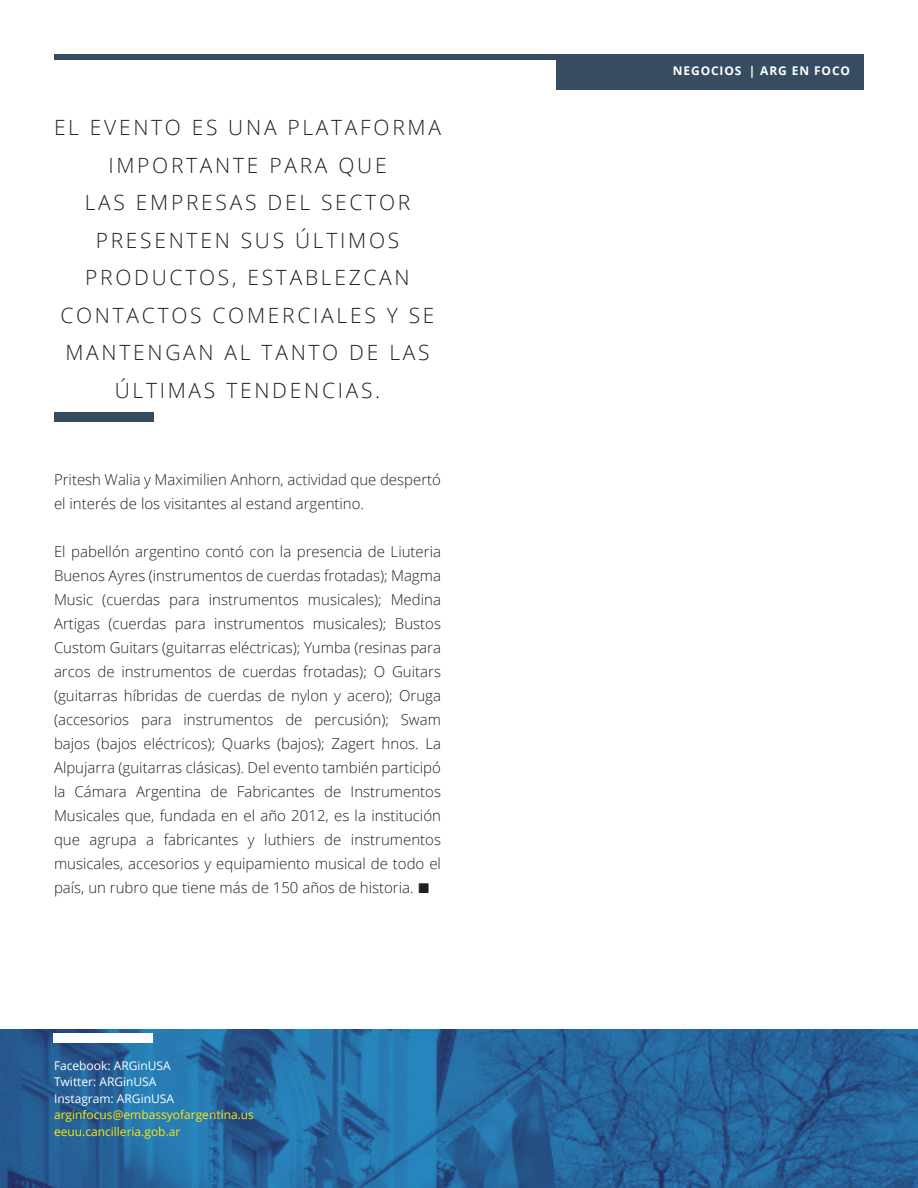
<style>
.page{position:relative;width:918px;height:1188px;background:#fff}
.page>*{position:absolute;margin:0;border:0;box-sizing:border-box;transform-origin:0 0}
.highlight{font:300 21px/37.5px "Open Sans";letter-spacing:.13em;color:#231f20;text-align:center}
.main_text{font:300 15px/24px "Open Sans";color:#231f20}
.t1{font:12px "Open Sans";color:#fbe811}
.t2{font:12px "Open Sans";color:#fff}
.t3{font:700 12px "Open Sans";letter-spacing:.075em;color:#fff}
.s1{font-family:"Arial";font-weight:700;font-size:21px}
</style>
<div class="page">
<div style="left:54px;top:54px;width:810px;height:5px;background:#364d61"></div>
<div style="left:556px;top:54px;width:308px;height:36px;background:#364d61"></div>
<img style="left:0;top:1029px;width:918px;height:159px">
<div style="left:53px;top:1033px;width:100px;height:10px;background:#fff"></div>
<div style="left:54px;top:412px;width:100px;height:10px;background:#364d61"></div>
<p class="highlight" style="left:54px;top:109px;width:389px">EL EVENTO ES UNA PLATAFORMA<br>IMPORTANTE PARA QUE<br>LAS EMPRESAS DEL SECTOR<br>PRESENTEN SUS ÚLTIMOS<br>PRODUCTOS, ESTABLEZCAN<br>CONTACTOS COMERCIALES Y SE<br>MANTENGAN AL TANTO DE LAS<br>ÚLTIMAS TENDENCIAS.</p>
<p class="main_text" style="left:54px;top:467px;width:389px">Pritesh Walia y Maximilien Anhorn, actividad que despertó el interés de los visitantes al estand argentino.</p>
<p class="main_text" style="left:54px;top:539px;width:389px;text-align:justify">El pabellón argentino contó con la presencia de Liuteria Buenos Ayres (instrumentos de cuerdas frotadas); Magma Music (cuerdas para instrumentos musicales); Medina Artigas (cuerdas para instrumentos musicales); Bustos Custom Guitars (guitarras eléctricas); Yumba (resinas para arcos de instrumentos de cuerdas frotadas); O Guitars (guitarras híbridas de cuerdas de nylon y acero); Oruga (accesorios para instrumentos de percusión); Swam bajos (bajos eléctricos); Quarks (bajos); Zagert hnos. La Alpujarra (guitarras clásicas). Del evento también participó la Cámara Argentina de Fabricantes de Instrumentos Musicales que, fundada en el año 2012, es la institución que agrupa a fabricantes y luthiers de instrumentos musicales, accesorios y equipamiento musical de todo el país, un rubro que tiene más de 150 años de historia. <span class="s1">■</span></p>
<p class="t2" style="left:54px;top:1057px;width:118px">Facebook: ARGinUSA</p>
<p class="t2" style="left:54px;top:1074px;width:104px">Twitter: ARGinUSA</p>
<p class="t2" style="left:54px;top:1090px;width:122px">Instagram: ARGinUSA</p>
<p class="t1" style="left:54px;top:1107px;width:202px">arginfocus@embassyofargentina.us</p>
<p class="t1" style="left:54px;top:1123px;width:128px">eeuu.cancilleria.gob.ar</p>
<p class="t3" style="left:673px;top:62px;width:21px">NEGOC</p>
<p class="t3" style="left:720px;top:62px;width:132px">IOS | ARG EN FOCO</p>
</div>
